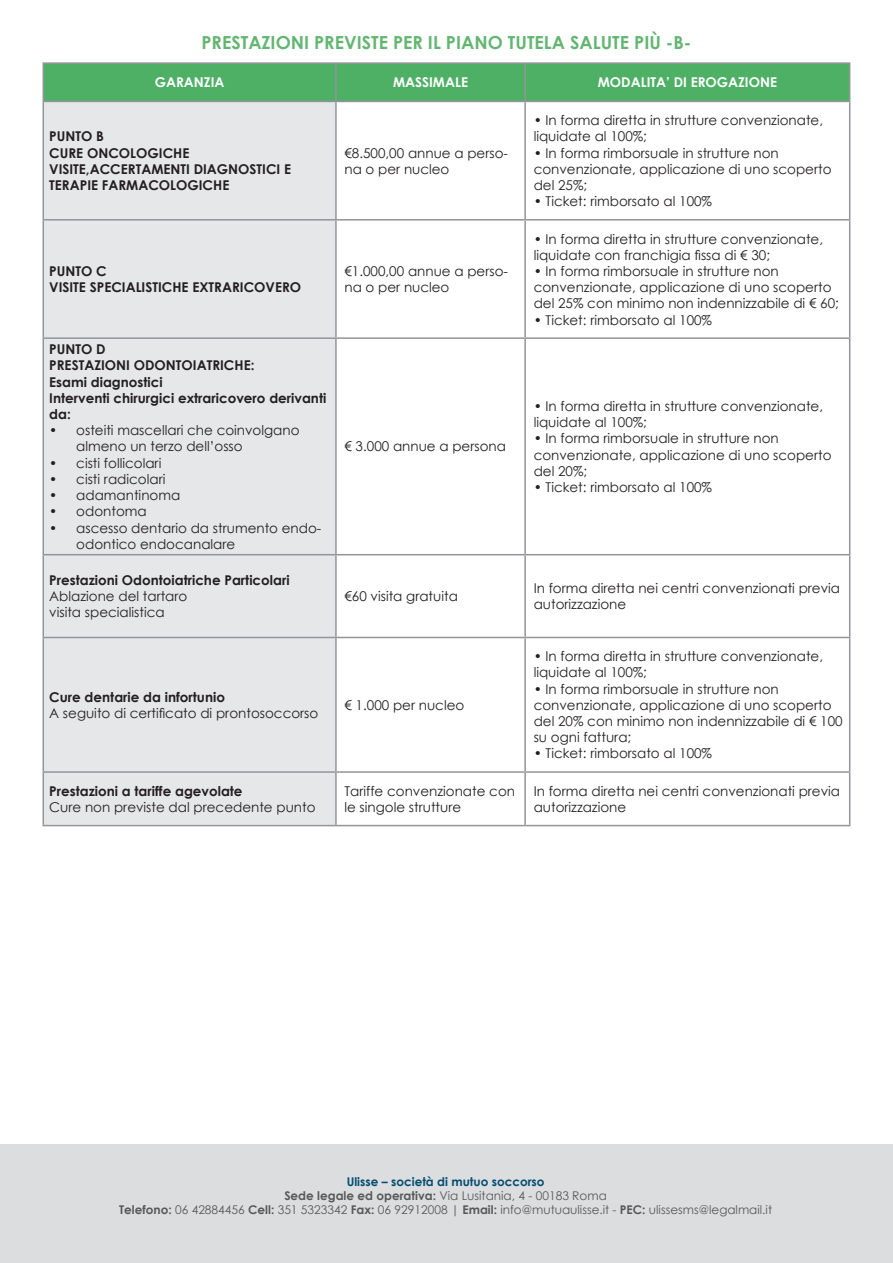
<style>
.page{position:relative;width:893px;height:1263px;background:#fff}
.page>*{position:absolute;margin:0;border:0;box-sizing:border-box;transform-origin:0 0}
.t1{font:700 18px "Century Gothic";color:#63b672}
.t2{font:13.5px/16.2px "Century Gothic";color:#231f20}
.t3{font:700 13.5px/16.2px "Century Gothic";color:#231f20}
.t4{font:700 13.5px "Century Gothic";color:#fff}
.t5{font:12px/14.4px "Century Gothic";color:#57585a;text-align:center}
.s1{font-weight:700;color:#014d72}
.s2{font-weight:700}
</style>
<div class="page">
<div style="left:0;top:1144px;width:893px;height:119px;background:#dcdddf"></div>
<div style="left:44px;top:64px;width:805px;height:37px;background:#4eb065"></div>
<div style="left:44px;top:102px;width:291px;height:723px;background:#e6e7e9"></div>
<hr style="left:43px;top:62px;width:293px;height:2px;background:#939598">
<hr style="left:43px;top:64px;width:1px;height:37px;background:#939598">
<hr style="left:336px;top:62px;width:189px;height:2px;background:#939598">
<hr style="left:335px;top:64px;width:2px;height:37px;background:#939598">
<hr style="left:525px;top:62px;width:325px;height:2px;background:#939598">
<hr style="left:524px;top:64px;width:2px;height:37px;background:#939598">
<hr style="left:849px;top:64px;width:1px;height:37px;background:#939598">
<hr style="left:43px;top:101px;width:293px;height:1px;background:#939598">
<hr style="left:43px;top:102px;width:1px;height:117px;background:#939598">
<hr style="left:336px;top:101px;width:189px;height:1px;background:#939598">
<hr style="left:335px;top:102px;width:2px;height:117px;background:#939598">
<hr style="left:525px;top:101px;width:325px;height:1px;background:#939598">
<hr style="left:524px;top:102px;width:2px;height:117px;background:#939598">
<hr style="left:849px;top:102px;width:1px;height:117px;background:#939598">
<hr style="left:43px;top:219px;width:293px;height:2px;background:#939598">
<hr style="left:43px;top:221px;width:1px;height:116px;background:#939598">
<hr style="left:336px;top:219px;width:189px;height:2px;background:#939598">
<hr style="left:335px;top:221px;width:2px;height:116px;background:#939598">
<hr style="left:525px;top:219px;width:325px;height:2px;background:#939598">
<hr style="left:524px;top:221px;width:2px;height:116px;background:#939598">
<hr style="left:849px;top:221px;width:1px;height:116px;background:#939598">
<hr style="left:43px;top:339px;width:1px;height:215px;background:#939598">
<hr style="left:335px;top:339px;width:2px;height:215px;background:#939598">
<hr style="left:524px;top:339px;width:2px;height:215px;background:#939598">
<hr style="left:849px;top:339px;width:1px;height:215px;background:#939598">
<hr style="left:43px;top:554px;width:293px;height:1px;background:#939598">
<hr style="left:43px;top:555px;width:1px;height:82px;background:#939598">
<hr style="left:336px;top:554px;width:189px;height:1px;background:#939598">
<hr style="left:335px;top:555px;width:2px;height:82px;background:#939598">
<hr style="left:525px;top:554px;width:325px;height:1px;background:#939598">
<hr style="left:524px;top:555px;width:2px;height:82px;background:#939598">
<hr style="left:849px;top:555px;width:1px;height:82px;background:#939598">
<hr style="left:43px;top:637px;width:293px;height:1px;background:#939598">
<hr style="left:43px;top:638px;width:1px;height:133px;background:#939598">
<hr style="left:336px;top:637px;width:189px;height:1px;background:#939598">
<hr style="left:335px;top:638px;width:2px;height:133px;background:#939598">
<hr style="left:525px;top:637px;width:325px;height:1px;background:#939598">
<hr style="left:524px;top:638px;width:2px;height:133px;background:#939598">
<hr style="left:849px;top:638px;width:1px;height:133px;background:#939598">
<hr style="left:43px;top:771px;width:293px;height:2px;background:#939598">
<hr style="left:43px;top:773px;width:1px;height:52px;background:#939598">
<hr style="left:336px;top:771px;width:189px;height:2px;background:#939598">
<hr style="left:335px;top:773px;width:2px;height:52px;background:#939598">
<hr style="left:525px;top:771px;width:325px;height:2px;background:#939598">
<hr style="left:524px;top:773px;width:2px;height:52px;background:#939598">
<hr style="left:849px;top:773px;width:1px;height:52px;background:#939598">
<hr style="left:43px;top:825px;width:293px;height:1px;background:#939598">
<hr style="left:336px;top:825px;width:189px;height:1px;background:#939598">
<hr style="left:525px;top:825px;width:325px;height:1px;background:#939598">
<hr style="left:43px;top:337px;width:293px;height:2px;background:#939598">
<hr style="left:336px;top:337px;width:189px;height:2px;background:#939598">
<hr style="left:525px;top:337px;width:325px;height:2px;background:#939598">
<h1 class="t1" style="left:202px;top:28px;width:491px">PRESTAZIONI PREVISTE PER IL PIANO TUTELA SALUTE PIÙ -B-</h1>
<p class="t4" style="left:155px;top:72px;width:71px">GARANZIA</p>
<p class="t4" style="left:393px;top:72px;width:77px">MASSIMALE</p>
<p class="t4" style="left:598px;top:72px;width:181px">MODALITA’ DI EROGAZIONE</p>
<p class="t3" style="left:49px;top:128px;width:243px">PUNTO B<br>CURE ONCOLOGICHE<br>VISITE,ACCERTAMENTI DIAGNOSTICI E<br>TERAPIE FARMACOLOGICHE</p>
<p class="t2" style="left:344px;top:144px;width:165px">€8.500,00 annue a perso&shy;na o per nucleo</p>
<p class="t3" style="left:49px;top:262px;width:253px">PUNTO C<br>VISITE SPECIALISTICHE EXTRARICOVERO</p>
<p class="t2" style="left:344px;top:263px;width:165px">€1.000,00 annue a perso&shy;na o per nucleo</p>
<p class="t3" style="left:49px;top:341px;width:279px">PUNTO D<br>PRESTAZIONI ODONTOIATRICHE:<br>Esami diagnostici<br>Interventi chirurgici extraricovero derivanti da:</p>
<p class="t2" style="left:76px;top:422px;width:225px;text-indent:-27px">• osteiti mascellari che coinvolgano almeno un terzo dell’osso</p>
<p class="t2" style="left:49px;top:454px;width:114px">• cisti follicolari</p>
<p class="t2" style="left:49px;top:471px;width:118px">• cisti radicolari</p>
<p class="t2" style="left:49px;top:487px;width:133px">• adamantinoma</p>
<p class="t2" style="left:49px;top:503px;width:99px">• odontoma</p>
<p class="t2" style="left:76px;top:519px;width:247px;text-indent:-27px">• ascesso dentario da strumento endo&shy;odontico endocanalare</p>
<p class="t2" style="left:344px;top:438px;width:163px">€ 3.000 annue a persona</p>
<p class="t2" style="left:534px;top:112px;width:291px">• In forma diretta in strutture convenzionate, liquidate al 100%;</p>
<p class="t2" style="left:534px;top:144px;width:299px">• In forma rimborsuale in strutture non convenzionate, applicazione di uno scoperto del 25%;</p>
<p class="t2" style="left:534px;top:193px;width:180px">• Ticket: rimborsato al 100%</p>
<p class="t2" style="left:534px;top:230px;width:291px">• In forma diretta in strutture convenzionate, liquidate con franchigia fissa di € 30;</p>
<p class="t2" style="left:534px;top:263px;width:307px">• In forma rimborsuale in strutture non convenzionate, applicazione di uno scoperto del 25% con minimo non indennizzabile di € 60;</p>
<p class="t2" style="left:534px;top:311px;width:180px">• Ticket: rimborsato al 100%</p>
<p class="t2" style="left:534px;top:398px;width:291px">• In forma diretta in strutture convenzionate, liquidate al 100%;</p>
<p class="t2" style="left:534px;top:430px;width:299px">• In forma rimborsuale in strutture non convenzionate, applicazione di uno scoperto del 20%;</p>
<p class="t2" style="left:534px;top:479px;width:180px">• Ticket: rimborsato al 100%</p>
<p class="t3" style="left:49px;top:571px;width:242px">Prestazioni Odontoiatriche Particolari</p>
<p class="t2" style="left:49px;top:588px;width:140px">Ablazione del tartaro visita specialistica</p>
<p class="t2" style="left:344px;top:588px;width:115px">€60 visita gratuita</p>
<p class="t2" style="left:534px;top:580px;width:308px">In forma diretta nei centri convenzionati previa autorizzazione</p>
<p class="t3" style="left:49px;top:688px;width:177px">Cure dentarie da infortunio</p>
<p class="t2" style="left:49px;top:705px;width:271px">A seguito di certificato di prontosoccorso</p>
<p class="t3" style="left:49px;top:782px;width:195px">Prestazioni a tariffe agevolate</p>
<p class="t2" style="left:49px;top:799px;width:268px">Cure non previste dal precedente punto</p>
<p class="t2" style="left:344px;top:697px;width:121px">€ 1.000 per nucleo</p>
<p class="t2" style="left:534px;top:648px;width:291px">• In forma diretta in strutture convenzionate, liquidate al 100%;</p>
<p class="t2" style="left:534px;top:680px;width:311px">• In forma rimborsuale in strutture non convenzionate, applicazione di uno scoperto del 20% con minimo non indennizzabile di € 100 su ogni fattura;</p>
<p class="t2" style="left:534px;top:745px;width:180px">• Ticket: rimborsato al 100%</p>
<p class="t2" style="left:344px;top:782px;width:172px">Tariffe convenzionate con le singole strutture</p>
<p class="t2" style="left:534px;top:782px;width:308px">In forma diretta nei centri convenzionati previa autorizzazione</p>
<p class="t5" style="left:119px;top:1174px;width:654px"><span class="s1">Ulisse – società di mutuo soccorso<br></span><span class="s2">Sede legale ed operativa:</span> Via Lusitania, 4 - 00183 Roma<br><span class="s2">Telefono:</span> 06 42884456 <span class="s2">Cell:</span> 351 5323342 <span class="s2">Fax:</span> 06 92912008 | <span class="s2">Email:</span> info@mutuaulisse.it - <span class="s2">PEC:</span> ulissesms@legalmail.it</p>
</div>
